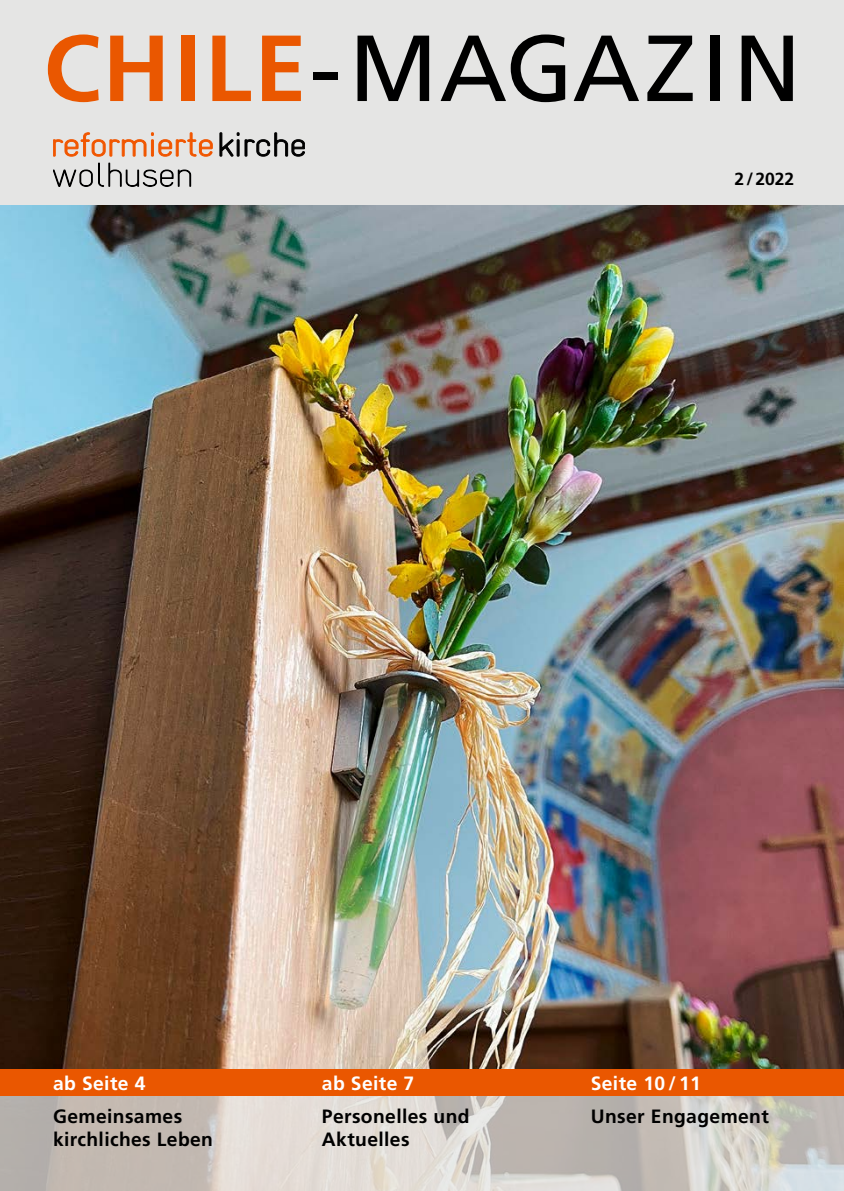
<style>
.page{position:relative;width:844px;height:1191px;background:#fff}
.page>*{position:absolute;margin:0;border:0;box-sizing:border-box;transform-origin:0 0}
.front_chile-magazin{font:93.62px "Frutiger";letter-spacing:.03em;color:#000}
.anriss_11pkt{font:700 19.25px/22.8px "Frutiger";letter-spacing:.02em;color:#000}
.anriss_11pkt-2{font:700 19.25px "Frutiger";letter-spacing:.02em;color:#fff}
.t1{font:700 17.5px "Frutiger";color:#000}
.t2{font:700 12.25px "Frutiger";color:#000}
.s1{font-weight:700;color:#ea5700}
</style>
<div class="page">
<div style="left:0;top:0;width:843px;height:1069px;background:#e5e5e4"></div>
<svg style="left:53px;top:163px;width:138px;height:23px"></svg>
<svg style="left:53px;top:133px;width:159px;height:24px"></svg>
<svg style="left:220px;top:133px;width:19px;height:23px"></svg>
<svg style="left:245px;top:133px;width:60px;height:23px"></svg>
<img style="left:0;top:205px;width:843px;height:864px">
<svg style="left:0;top:1095px;width:843px;height:96px;background:#cdc6bf"></svg>
<div style="left:0;top:1069px;width:843px;height:26px;background:#ea5700"></div>
<p class="t2" style="left:546px;top:31px;width:8px">1</p>
<p class="front_chile-magazin" style="left:43px;top:13px;width:759px"><span class="s1">CHILE</span>-MAGAZIN</p>
<p class="t1" style="left:734px;top:169px;width:61px">2/2022</p>
<p class="anriss_11pkt-2" style="left:53px;top:1072px;width:94px">ab Seite 4</p>
<p class="anriss_11pkt" style="left:53px;top:1104px;width:161px">Gemeinsames kirchliches Leben</p>
<p class="anriss_11pkt-2" style="left:322px;top:1072px;width:94px">ab Seite 7</p>
<p class="anriss_11pkt" style="left:322px;top:1104px;width:149px">Personelles und<br>Aktuelles</p>
<p class="anriss_11pkt-2" style="left:590px;top:1072px;width:112px">Seite 10 / 11</p>
<p class="anriss_11pkt" style="left:590px;top:1104px;width:179px">Unser Engagement</p>
</div>
